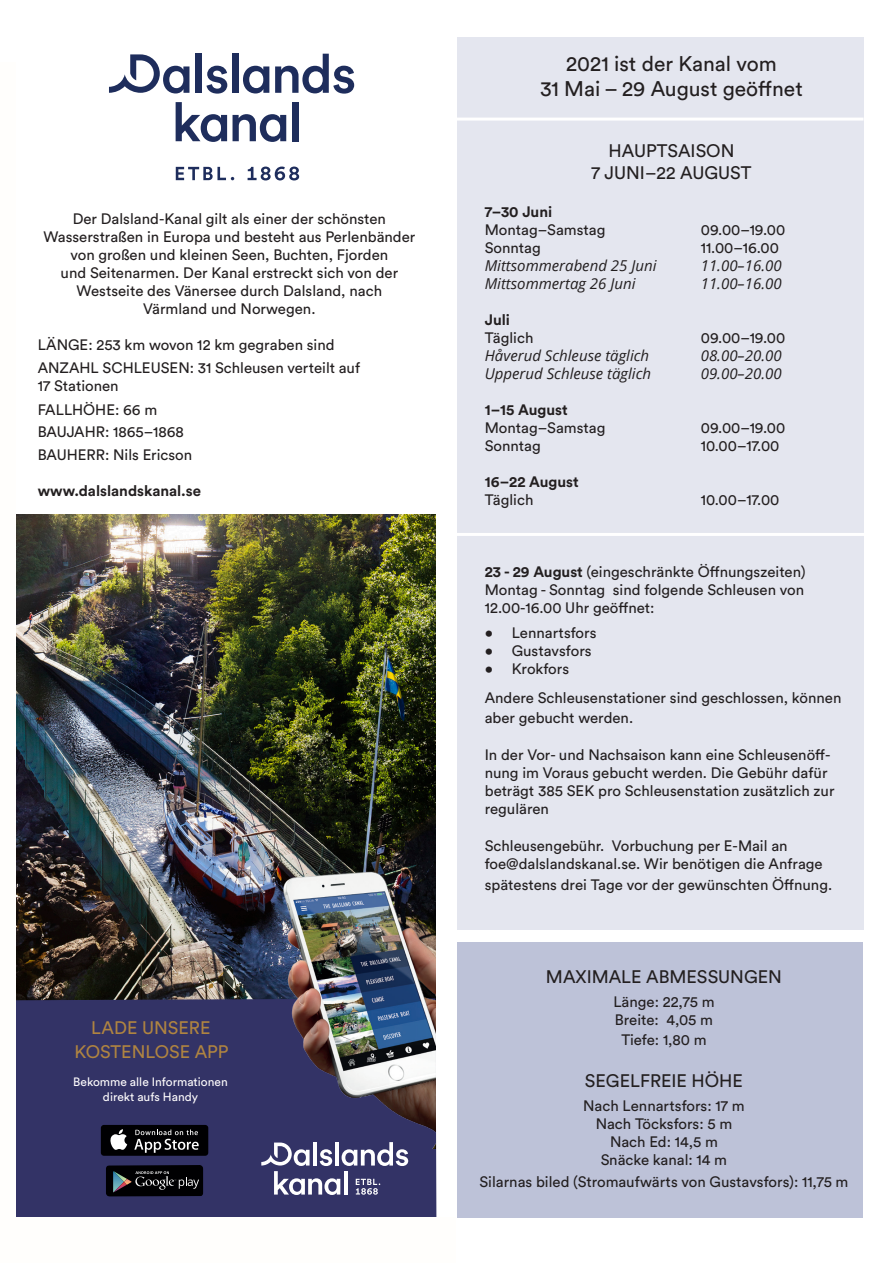
<style>
.page{position:relative;width:893px;height:1263px;background:#fff}
.page>*{position:absolute;margin:0;border:0;box-sizing:border-box;transform-origin:0 0}
.t1{font:21px/25.2px "Circular Std";color:#231f20;text-align:center}
.t2{font:18px/21.6px "Circular Std";color:#231f20;text-align:center}
.t3{font:18px/24px "Circular Std";color:#af8441;text-align:center}
.t4{font:15px/18px "Circular Std";color:#231f20}
.t5{font:italic 15px "Open Sans";color:#231f20}
.t6{font:700 15px "Circular Std";color:#231f20}
.t7{font:12px/14.4px "Circular Std";color:#fefcfd;text-align:center}
.s1{font-weight:700}
</style>
<div class="page">
<img style="left:16px;top:514px;width:420px;height:484px">
<div style="left:16px;top:998px;width:421px;height:219px;background:#336"></div>
<div style="left:458px;top:942px;width:405px;height:275px;background:#bdc2d8"></div>
<div style="left:457px;top:37px;width:406px;height:892px;background:#e4e6ef"></div>
<hr style="left:457px;top:118px;width:406px;height:3px;background:#fff">
<hr style="left:449px;top:533px;width:432px;height:3px;background:#fff">
<img style="left:73px;top:846px;width:363px;height:302px">
<div style="left:101px;top:1125px;width:107px;height:31px;background:#000002;border-radius:3px"></div>
<svg style="left:110px;top:1129px;width:17px;height:21px"></svg>
<svg style="left:134px;top:1129px;width:65px;height:24px"></svg>
<svg style="left:106px;top:1165px;width:97px;height:31px;background:#1a1b1e"></svg>
<svg style="left:261px;top:1142px;width:147px;height:53px"></svg>
<div style="left:292px;top:102px;width:7px;height:39px;background:#1e2d5c"></div>
<div style="left:195px;top:54px;width:7px;height:39px;background:#1e2d5c"></div>
<svg style="left:206px;top:66px;width:21px;height:28px"></svg>
<div style="left:232px;top:54px;width:7px;height:39px;background:#1e2d5c"></div>
<svg style="left:109px;top:54px;width:80px;height:39px"></svg>
<svg style="left:275px;top:54px;width:79px;height:40px"></svg>
<svg style="left:243px;top:66px;width:26px;height:27px"></svg>
<svg style="left:233px;top:114px;width:53px;height:28px"></svg>
<svg style="left:176px;top:102px;width:51px;height:40px"></svg>
<svg style="left:176px;top:167px;width:58px;height:13px"></svg>
<svg style="left:248px;top:167px;width:51px;height:13px"></svg>
<p class="t4" style="left:43px;top:210px;width:374px;text-align:center">Der Dalsland-Kanal gilt als einer der schönsten Wasserstraßen in Europa und besteht aus Perlenbänder von großen und kleinen Seen, Buchten, Fjorden<br>und Seitenarmen. Der Kanal erstreckt sich von der Westseite des Vänersee durch Dalsland, nach Värmland und Norwegen.</p>
<p class="t4" style="left:38px;top:333px;width:324px;line-height:22.5px">LÄNGE: 253 km wovon 12 km gegraben sind<br>ANZAHL SCHLEUSEN: 31 Schleusen verteilt auf</p>
<p class="t4" style="left:38px;top:373px;width:121px;line-height:24px">17 Stationen<br>FALLHÖHE: 66 m</p>
<p class="t4" style="left:38px;top:420px;width:156px;line-height:22.5px">BAUJAHR: 1865–1868<br>BAUHERR: Nils Ericson</p>
<p class="t6" style="left:38px;top:481px;width:165px">www.dalslandskanal.se</p>
<p class="t3" style="left:75px;top:1015px;width:156px">LADE UNSERE<br>KOSTENLOSE APP</p>
<p class="t7" style="left:73px;top:1075px;width:156px">Bekomme alle Informationen direkt aufs Handy</p>
<h1 class="t1" style="left:540px;top:51px;width:264px">2021 ist der Kanal vom<br>31 Mai – 29 August geöffnet</h1>
<p class="t2" style="left:591px;top:140px;width:162px">HAUPTSAISON<br>7 JUNI–22 AUGUST</p>
<p class="t6" style="left:485px;top:202px;width:69px">7–30 Juni</p>
<p class="t4" style="left:485px;top:220px;width:122px">Montag–Samstag</p>
<p class="t4" style="left:701px;top:220px;width:86px">09.00–19.00</p>
<p class="t4" style="left:485px;top:238px;width:58px">Sonntag</p>
<p class="t4" style="left:701px;top:238px;width:80px">11.00–16.00</p>
<p class="t5" style="left:485px;top:255px;width:173px">Mittsommerabend 25 Juni</p>
<p class="t5" style="left:701px;top:255px;width:82px">11.00–16.00</p>
<p class="t5" style="left:485px;top:273px;width:152px">Mittsommertag 26 Juni</p>
<p class="t5" style="left:701px;top:273px;width:82px">11.00–16.00</p>
<p class="t6" style="left:485px;top:310px;width:27px">Juli</p>
<p class="t4" style="left:485px;top:328px;width:50px">Täglich</p>
<p class="t4" style="left:701px;top:328px;width:86px">09.00–19.00</p>
<p class="t5" style="left:485px;top:345px;width:166px">Håverud Schleuse täglich</p>
<p class="t5" style="left:701px;top:345px;width:82px">08.00–20.00</p>
<p class="t5" style="left:485px;top:363px;width:168px">Upperud Schleuse täglich</p>
<p class="t5" style="left:701px;top:363px;width:82px">09.00–20.00</p>
<p class="t6" style="left:485px;top:400px;width:84px">1–15 August</p>
<p class="t4" style="left:485px;top:418px;width:122px">Montag–Samstag</p>
<p class="t4" style="left:701px;top:418px;width:86px">09.00–19.00</p>
<p class="t4" style="left:485px;top:436px;width:58px">Sonntag</p>
<p class="t4" style="left:701px;top:436px;width:80px">10.00–17.00</p>
<p class="t6" style="left:485px;top:472px;width:95px">16–22 August</p>
<p class="t4" style="left:485px;top:490px;width:50px">Täglich</p>
<p class="t4" style="left:701px;top:490px;width:80px">10.00–17.00</p>
<p class="t4" style="left:485px;top:562px;width:322px;text-align:justify"><span class="s1">23 - 29 August</span> (eingeschränkte Öffnungszeiten)<br>Montag - Sonntag sind folgende Schleusen von 12.00-16.00 Uhr geöffnet:</p>
<p class="t4" style="left:485px;top:624px;width:113px">• Lennartsfors</p>
<p class="t4" style="left:485px;top:642px;width:108px">• Gustavsfors</p>
<p class="t4" style="left:485px;top:655px;width:358px;line-height:28.5px">• Krokfors<br>Andere Schleusenstationer sind geschlossen, können</p>
<p class="t4" style="left:485px;top:708px;width:150px">aber gebucht werden.</p>
<p class="t4" style="left:485px;top:746px;width:351px">In der Vor- und Nachsaison kann eine Schleusenöff&shy;nung im Voraus gebucht werden. Die Gebühr dafür beträgt 385 SEK pro Schleusenstation zusätzlich zur regulären</p>
<p class="t4" style="left:485px;top:836px;width:339px">Schleusengebühr. Vorbuchung per E-Mail an foe@dalslandskanal.se. Wir benötigen die Anfrage</p>
<p class="t4" style="left:485px;top:876px;width:349px">spätestens drei Tage vor der gewünschten Öffnung.</p>
<p class="t2" style="left:546px;top:966px;width:237px">MAXIMALE ABMESSUNGEN</p>
<p class="t4" style="left:613px;top:993px;width:103px">Länge: 22,75 m<br>Breite: 4,05 m</p>
<p class="t4" style="left:621px;top:1030px;width:87px">Tiefe: 1,80 m</p>
<p class="t2" style="left:585px;top:1070px;width:160px">SEGELFREIE HÖHE</p>
<p class="t4" style="left:583px;top:1097px;width:163px;text-align:center">Nach Lennartsfors: 17 m<br>Nach Töcksfors: 5 m<br>Nach Ed: 14,5 m<br>Snäcke kanal: 14 m</p>
<p class="t4" style="left:479px;top:1172px;width:370px">Silarnas biled (Stromaufwärts von Gustavsfors): 11,75 m</p>
</div>
